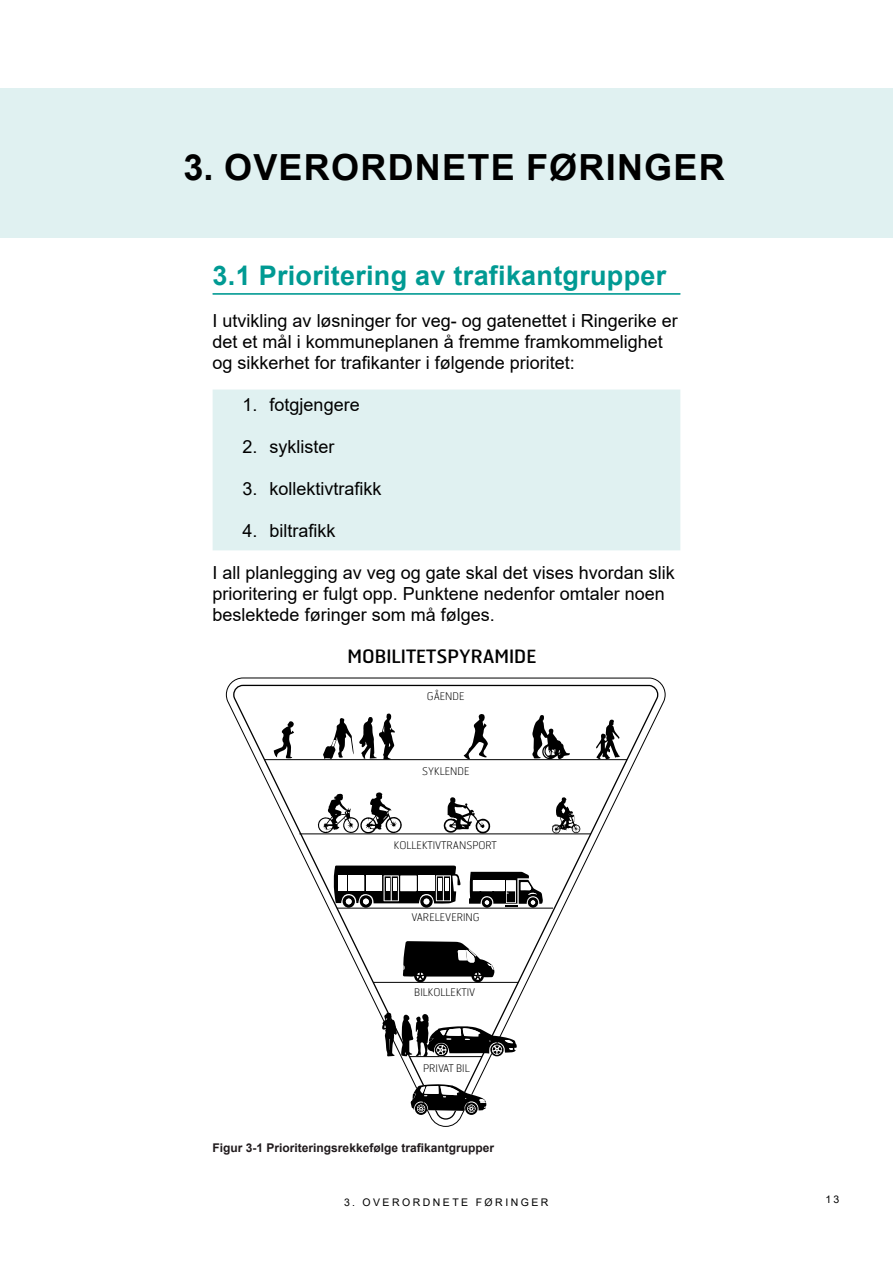
<style>
.page{position:relative;width:893px;height:1263px;background:#fff}
.page>*{position:absolute;margin:0;border:0;box-sizing:border-box;transform-origin:0 0}
.t1{font:700 36px "Arial";letter-spacing:.035em;color:#000}
.t2{font:700 27px "Arial";letter-spacing:.01em;color:#009a93}
.t3{font:18.3px "Hermes";color:#000}
.t4{font:18px/21px "Arial";color:#000}
.t5{font:700 12px "Arial";color:#201a1c}
.t6{font:100 10.5px "Hermes";color:#000}
.t7{font:10.5px "Arial";color:#000}
</style>
<div class="page">
<div style="left:0;top:89px;width:893px;height:149px;background:#e0f1f1"></div>
<svg style="left:226px;top:677px;width:440px;height:450px"></svg>
<svg style="left:232px;top:684px;width:427px;height:436px"></svg>
<hr style="left:264px;top:759px;width:363px;height:1px;background:#000">
<hr style="left:299px;top:833px;width:292px;height:1px;background:#000">
<hr style="left:337px;top:908px;width:216px;height:1px;background:#000">
<hr style="left:373px;top:982px;width:145px;height:1px;background:#000">
<svg style="left:443px;top:797px;width:48px;height:37px"></svg>
<svg style="left:532px;top:715px;width:38px;height:44px"></svg>
<svg style="left:323px;top:713px;width:72px;height:47px"></svg>
<svg style="left:317px;top:792px;width:85px;height:42px"></svg>
<svg style="left:596px;top:719px;width:24px;height:40px"></svg>
<svg style="left:464px;top:714px;width:24px;height:46px"></svg>
<svg style="left:274px;top:721px;width:20px;height:37px"></svg>
<svg style="left:552px;top:797px;width:28px;height:36px"></svg>
<svg style="left:333px;top:865px;width:128px;height:43px"></svg>
<svg style="left:469px;top:872px;width:74px;height:36px"></svg>
<svg style="left:382px;top:1013px;width:135px;height:44px"></svg>
<svg style="left:411px;top:1084px;width:75px;height:31px"></svg>
<svg style="left:403px;top:941px;width:92px;height:41px"></svg>
<div style="left:213px;top:389px;width:467px;height:161px;background:#e0f1f1"></div>
<hr style="left:213px;top:293px;width:467px;height:1px;background:#009a93">
<hr style="left:213px;top:294px;width:467px;height:1px;background:#009a93">
<h1 class="t1" style="left:183px;top:142px;width:543px">3. OVERORDNETE FØRINGER</h1>
<h2 class="t2" style="left:213px;top:256px;width:455px">3.1 Prioritering av trafikantgrupper</h2>
<p class="t4" style="left:213px;top:310px;width:467px">I utvikling av løsninger for veg- og gatenettet i Ringerike er det et mål i kommuneplanen å fremme framkommelighet og sikkerhet for trafikanter i følgende prioritet:</p>
<p class="t4" style="left:243px;top:394px;width:119px">1. fotgjengere</p>
<p class="t4" style="left:243px;top:436px;width:93px">2. syklister</p>
<p class="t4" style="left:243px;top:478px;width:141px">3. kollektivtrafikk</p>
<p class="t4" style="left:243px;top:520px;width:95px">4. biltrafikk</p>
<p class="t4" style="left:213px;top:562px;width:464px">I all planlegging av veg og gate skal det vises hvordan slik prioritering er fulgt opp. Punktene nedenfor omtaler noen beslektede føringer som må følges.</p>
<p class="t3" style="left:347px;top:645px;width:191px">MOBILITETSPYRAMIDE</p>
<p class="t6" style="left:427px;top:690px;width:39px">GÅENDE</p>
<p class="t6" style="left:422px;top:764px;width:49px">SYKLENDE</p>
<p class="t6" style="left:394px;top:839px;width:104px">KOLLEKTIVTRANSPORT</p>
<p class="t6" style="left:412px;top:910px;width:70px">VARELEVERING</p>
<p class="t6" style="left:414px;top:986px;width:63px">BILKOLLEKTIV</p>
<p class="t6" style="left:423px;top:1061px;width:48px">PRIVAT BIL</p>
<p class="t5" style="left:213px;top:1139px;width:283px">Figur 3-1 Prioriteringsrekkefølge trafikantgrupper</p>
<p class="t7" style="left:344px;top:1195px;width:40px">3. Overordnete</p>
<p class="t7" style="left:476px;top:1195px;width:30px">f øringer</p>
<p class="t7" style="left:825px;top:1192px;width:15px">13</p>
</div>
